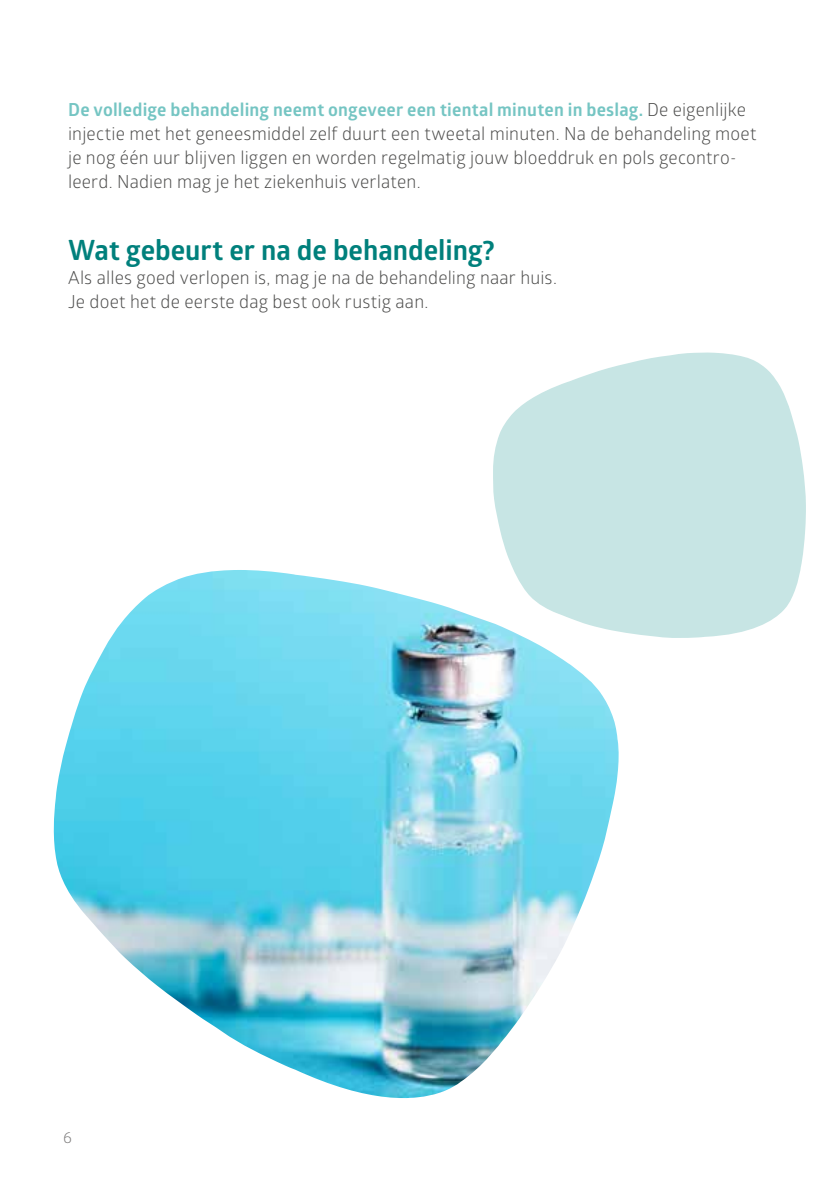
<style>
.page{position:relative;width:840px;height:1191px;background:#fff}
.page>*{position:absolute;margin:0;border:0;box-sizing:border-box;transform-origin:0 0}
.t1{font:700 28px "Glober";color:#00807c}
.t2{font:18px/24px "Glober";letter-spacing:.01em;color:#4a4a49}
.t3{font:16px "Glober";color:#7c7b7b}
.s1{font-weight:700;color:#75c5c3}
</style>
<div class="page">
<img style="left:53px;top:570px;width:566px;height:529px">
<svg style="left:492px;top:352px;width:313px;height:286px;fill:#c7e5e4"></svg>
<p class="t2" style="left:68px;top:96px;width:689px"><span class="s1">De volledige behandeling neemt ongeveer een tiental minuten in beslag.</span> De eigenlijke injectie met het geneesmiddel zelf duurt een tweetal minuten. Na de behandeling moet je nog één uur blijven liggen en worden regelmatig jouw bloeddruk en pols gecontro&shy;leerd. Nadien mag je het ziekenhuis verlaten.</p>
<h1 class="t1" style="left:68px;top:230px;width:428px">Wat gebeurt er na de behandeling?</h1>
<p class="t2" style="left:68px;top:264px;width:490px">Als alles goed verlopen is, mag je na de behandeling naar huis.<br>Je doet het de eerste dag best ook rustig aan.</p>
<p class="t3" style="left:63px;top:1125px;width:10px">6</p>
</div>
